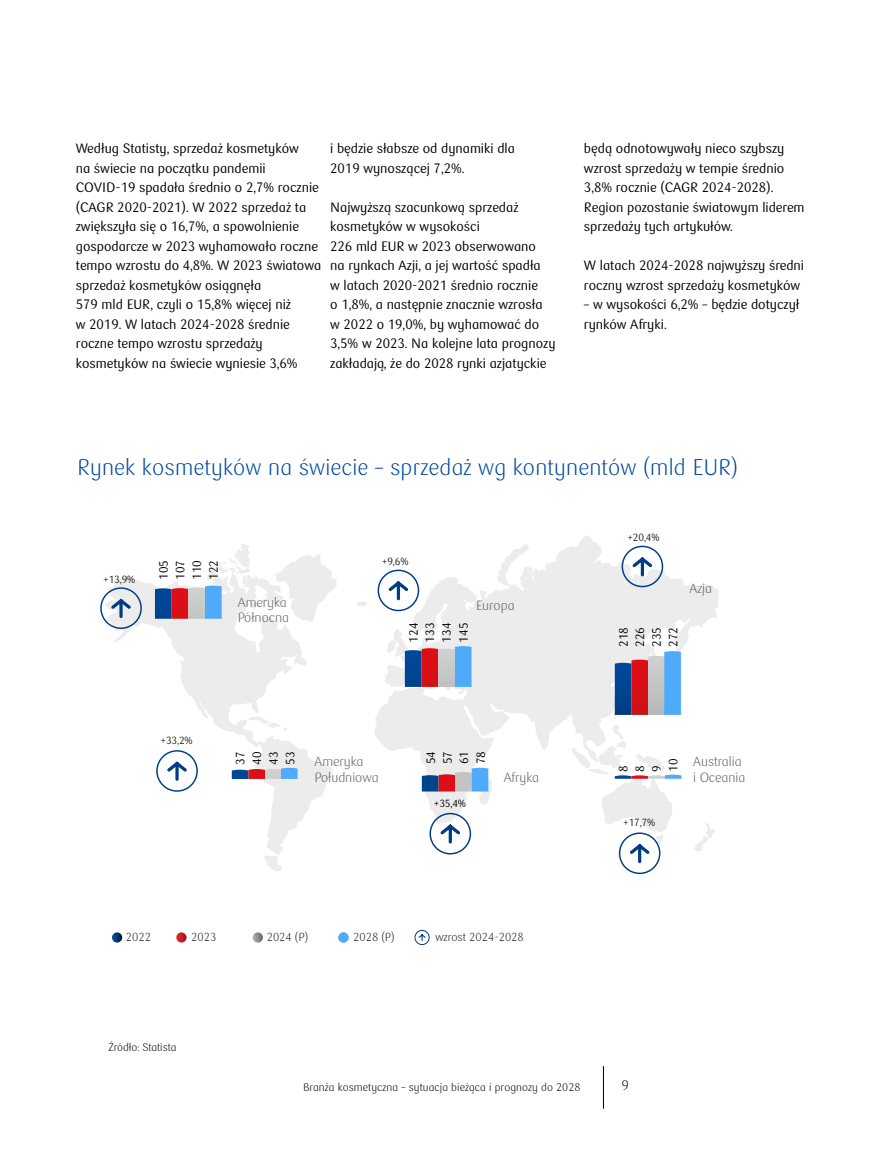
<style>
.page{position:relative;width:893px;height:1149px;background:#fff}
.page>*{position:absolute;margin:0;border:0;box-sizing:border-box;transform-origin:0 0}
.t1{font:300 22.5px "PKO Bank Polski";letter-spacing:.01em;color:#00489a}
.t2{font:13.5px/19.5px "PKO Bank Polski";color:#000}
.t3{font:300 13.5px "PKO Bank Polski";color:#000}
.t4{font:300 13.2px/15.9px "PKO Bank Polski";color:#606060}
.t5{font:12px "PKO Bank Polski";color:#000}
.t6{font:300 11.55px "PKO Bank Polski";color:#1d1d1b}
.t7{font:300 10.95px "PKO Bank Polski";letter-spacing:.01em;color:#000}
.t8{font:10.35px "PKO Bank Polski";letter-spacing:-.01em;color:#1d1d1b}
.t9{font:10.35px "PKO Bank Polski";color:#000}
</style>
<div class="page">
<hr style="left:603px;top:1065px;width:1px;height:43px;background:#000">
<svg style="left:105px;top:536px;width:614px;height:335px"></svg>
<svg style="left:213px;top:833px;width:67px;height:38px"></svg>
<svg style="left:176px;top:932px;width:11px;height:10px"></svg>
<svg style="left:112px;top:932px;width:10px;height:10px"></svg>
<svg style="left:253px;top:932px;width:10px;height:10px"></svg>
<svg style="left:338px;top:932px;width:11px;height:10px"></svg>
<div style="left:100px;top:587px;width:42px;height:41px;border:1px solid #003d84;border-radius:50%"></div>
<svg style="left:111px;top:598px;width:20px;height:19px"></svg>
<div style="left:378px;top:569px;width:41px;height:42px;border:1px solid #003d84;border-radius:50%"></div>
<svg style="left:388px;top:580px;width:20px;height:20px"></svg>
<div style="left:622px;top:545px;width:41px;height:42px;border:1px solid #003d84;border-radius:50%"></div>
<svg style="left:632px;top:556px;width:20px;height:20px"></svg>
<div style="left:619px;top:832px;width:41px;height:41px;border:1px solid #003d84;border-radius:50%"></div>
<svg style="left:572px;top:833px;width:78px;height:39px"></svg>
<div style="left:429px;top:812px;width:42px;height:42px;border:1px solid #003d84;border-radius:50%"></div>
<svg style="left:430px;top:823px;width:67px;height:48px"></svg>
<div style="left:415px;top:929px;width:14px;height:15px;border:1px solid #003d84;border-radius:50%"></div>
<svg style="left:419px;top:934px;width:7px;height:6px"></svg>
<div style="left:156px;top:750px;width:42px;height:41px;border:1px solid #003d84;border-radius:50%"></div>
<svg style="left:167px;top:761px;width:20px;height:19px"></svg>
<svg style="left:155px;top:584px;width:67px;height:34px;background:#8b83a8"></svg>
<svg style="left:232px;top:766px;width:66px;height:12px"></svg>
<svg style="left:422px;top:766px;width:66px;height:25px;background:#9b98b6"></svg>
<svg style="left:615px;top:773px;width:66px;height:5px"></svg>
<svg style="left:405px;top:644px;width:94px;height:43px;background:#a7a0ba"></svg>
<svg style="left:615px;top:649px;width:66px;height:65px;background:#8c85a9"></svg>
<p class="t2" style="left:76px;top:139px;width:247px">Według Statisty, sprzedaż kosmetyków<br>na świecie na początku pandemii COVID-19 spadała średnio o 2,7% rocznie (CAGR 2020-2021). W 2022 sprzedaż ta zwiększyła się o 16,7%, a spowolnienie gospodarcze w 2023 wyhamowało roczne tempo wzrostu do 4,8%. W 2023 światowa sprzedaż kosmetyków osiągnęła<br>579 mld EUR, czyli o 15,8% więcej niż<br>w 2019. W latach 2024-2028 średnie roczne tempo wzrostu sprzedaży kosmetyków na świecie wyniesie 3,6%</p>
<p class="t2" style="left:330px;top:139px;width:186px">i będzie słabsze od dynamiki dla<br>2019 wynoszącej 7,2%.</p>
<p class="t2" style="left:330px;top:197px;width:227px">Najwyższą szacunkową sprzedaż kosmetyków w wysokości<br>226 mld EUR w 2023 obserwowano<br>na rynkach Azji, a jej wartość spadła<br>w latach 2020-2021 średnio rocznie<br>o 1,8%, a następnie znacznie wzrosła w 2022 o 19,0%, by wyhamować do 3,5% w 2023. Na kolejne lata prognozy zakładają, że do 2028 rynki azjatyckie</p>
<p class="t2" style="left:584px;top:139px;width:222px">będą odnotowywały nieco szybszy wzrost sprzedaży w tempie średnio<br>3,8% rocznie (CAGR 2024-2028).<br>Region pozostanie światowym liderem sprzedaży tych artykułów.</p>
<p class="t2" style="left:584px;top:256px;width:222px">W latach 2024-2028 najwyższy średni roczny wzrost sprzedaży kosmetyków</p>
<p class="t2" style="left:584px;top:295px;width:217px">– w wysokości 6,2% – będzie dotyczył rynków Afryki.</p>
<h1 class="t1" style="left:77px;top:454px;width:662px">Rynek kosmetyków na świecie – sprzedaż wg kontynentów (mld EUR)</h1>
<p class="t8" style="left:103px;top:573px;width:34px">+13,9%</p>
<p class="t5" style="left:190px;top:579px;width:21px;rotate:-90deg">110</p>
<p class="t5" style="left:207px;top:579px;width:21px;rotate:-90deg">122</p>
<p class="t5" style="left:157px;top:579px;width:21px;rotate:-90deg">105</p>
<p class="t5" style="left:173px;top:579px;width:21px;rotate:-90deg">107</p>
<p class="t4" style="left:238px;top:594px;width:53px">Ameryka<br>Północna</p>
<p class="t8" style="left:382px;top:555px;width:28px">+9,6%</p>
<p class="t4" style="left:476px;top:598px;width:40px">Europa</p>
<p class="t8" style="left:627px;top:531px;width:34px">+20,4%</p>
<p class="t5" style="left:440px;top:642px;width:21px;rotate:-90deg">134</p>
<p class="t5" style="left:650px;top:646px;width:21px;rotate:-90deg">235</p>
<p class="t5" style="left:407px;top:642px;width:21px;rotate:-90deg">124</p>
<p class="t5" style="left:617px;top:646px;width:21px;rotate:-90deg">218</p>
<p class="t5" style="left:423px;top:642px;width:21px;rotate:-90deg">133</p>
<p class="t5" style="left:633px;top:646px;width:21px;rotate:-90deg">226</p>
<p class="t5" style="left:457px;top:642px;width:21px;rotate:-90deg">145</p>
<p class="t5" style="left:667px;top:646px;width:21px;rotate:-90deg">272</p>
<p class="t4" style="left:690px;top:580px;width:24px">Azja</p>
<p class="t8" style="left:161px;top:734px;width:34px">+33,2%</p>
<p class="t5" style="left:234px;top:764px;width:15px;rotate:-90deg">37</p>
<p class="t5" style="left:424px;top:764px;width:15px;rotate:-90deg">54</p>
<p class="t5" style="left:284px;top:764px;width:15px;rotate:-90deg">53</p>
<p class="t5" style="left:474px;top:764px;width:15px;rotate:-90deg">78</p>
<p class="t5" style="left:250px;top:764px;width:15px;rotate:-90deg">40</p>
<p class="t5" style="left:441px;top:764px;width:15px;rotate:-90deg">57</p>
<p class="t5" style="left:267px;top:764px;width:15px;rotate:-90deg">43</p>
<p class="t5" style="left:457px;top:764px;width:15px;rotate:-90deg">61</p>
<p class="t4" style="left:314px;top:753px;width:66px">Ameryka<br>Południowa</p>
<p class="t4" style="left:693px;top:753px;width:50px">Australia</p>
<p class="t5" style="left:667px;top:771px;width:15px;rotate:-90deg">10</p>
<p class="t5" style="left:617px;top:771px;width:8px;rotate:-90deg">8</p>
<p class="t5" style="left:650px;top:771px;width:8px;rotate:-90deg">9</p>
<p class="t5" style="left:633px;top:771px;width:8px;rotate:-90deg">8</p>
<p class="t4" style="left:504px;top:769px;width:37px">Afryka</p>
<p class="t4" style="left:693px;top:769px;width:54px">i Oceania</p>
<p class="t9" style="left:434px;top:796px;width:34px">+35,4%</p>
<p class="t8" style="left:623px;top:816px;width:34px">+17,7%</p>
<p class="t6" style="left:126px;top:930px;width:27px">2022</p>
<p class="t6" style="left:191px;top:930px;width:27px">2023</p>
<p class="t6" style="left:267px;top:930px;width:43px">2024 (P)</p>
<p class="t6" style="left:353px;top:930px;width:43px">2028 (P)</p>
<p class="t6" style="left:435px;top:930px;width:90px">wzrost 2024-2028</p>
<p class="t7" style="left:108px;top:1040px;width:70px">Źródło: Statista</p>
<p class="t7" style="left:303px;top:1081px;width:279px">Branża kosmetyczna – sytuacja bieżąca i prognozy do 2028</p>
<p class="t3" style="left:621px;top:1077px;width:9px">9</p>
</div>
